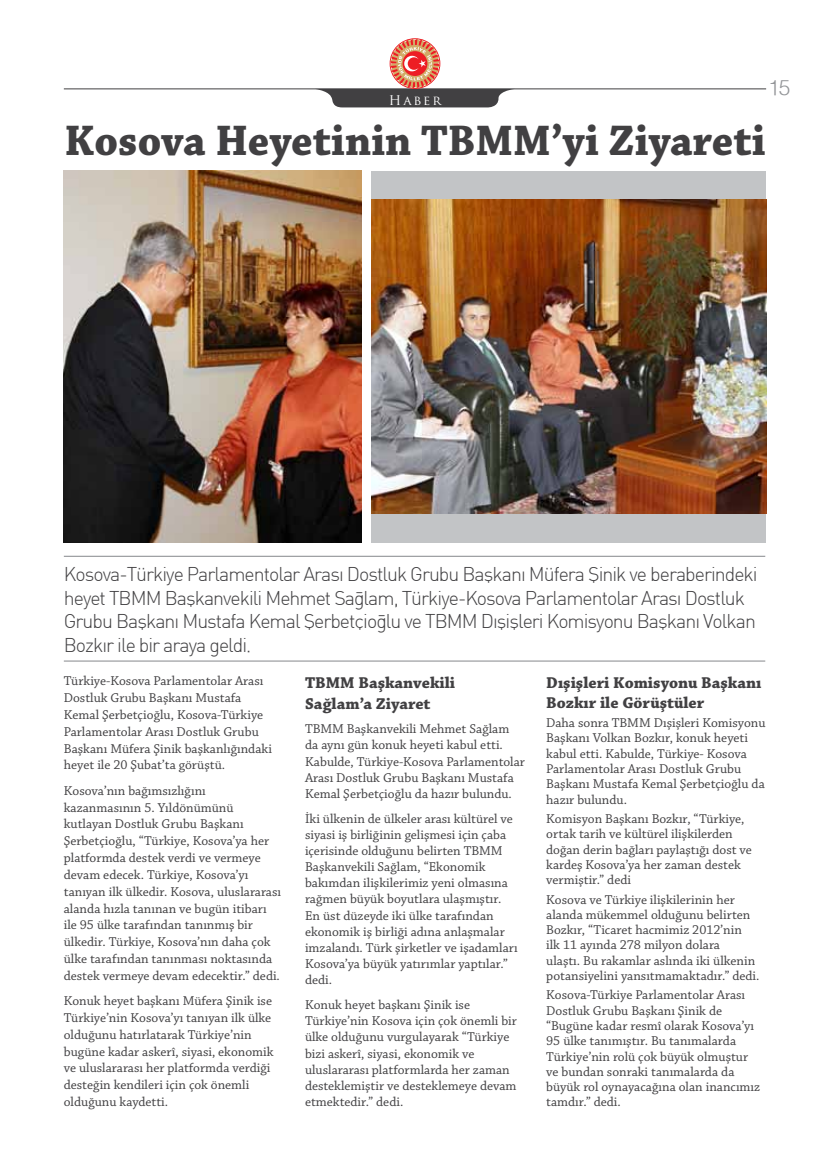
<style>
.page{position:relative;width:830px;height:1170px;background:#fff}
.page>*{position:absolute;margin:0;border:0;box-sizing:border-box;transform-origin:0 0}
.t1{font:700 45px "Chaparral Pro";color:#414042;scale:.96 1}
.t2{font:21px "Helvetica X Light";color:#939598}
.t3{font:300 19.5px/23.4px "DI Nbek";letter-spacing:-.05em;color:#414042}
.t4{font:700 16.5px/21px "Chaparral Pro";color:#414042}
.t5{font:13.5px/16.8px "Chaparral Pro";color:#414042}
.t6{font:13.05px "Trajan Pro";letter-spacing:.16em;color:#fff}
</style>
<div class="page">
<hr style="left:64px;top:89px;width:701px;height:1px;background:#414042">
<svg style="left:315px;top:39px;width:199px;height:68px"></svg>
<hr style="left:64px;top:660px;width:700px;height:1px;background:#939598">
<hr style="left:64px;top:555px;width:700px;height:2px;background:#939598">
<div style="left:371px;top:170px;width:394px;height:372px;background:#c2c4c6"></div>
<img style="left:371px;top:200px;width:394px;height:313px">
<img style="left:64px;top:170px;width:297px;height:372px">
<h2 class="t2" style="left:767px;top:74px;width:24px">15</h2>
<p class="t6" style="left:388px;top:91px;width:54px">Haber</p>
<h1 class="t1" style="left:64px;top:114px;width:731px">Kosova Heyetinin TBMM’yi Ziyareti</h1>
<p class="t3" style="left:64px;top:562px;width:695px">Kosova-Türkiye Parlamentolar Arasýı Dostluk Grubu Baþşkanýı Müfera ÞŞinik ve beraberindeki heyet TBMM Baþşkanvekili Mehmet Saðğlam, Türkiye-Kosova Parlamentolar Arasýı Dostluk Grubu Baþşkanýı Mustafa Kemal ÞŞerbetçioðğlu ve TBMM Dýıþşiþşleri Komisyonu Baþşkanýı Volkan Bozkýır ile bir araya geldi.</p>
<p class="t5" style="left:64px;top:673px;width:210px">Türkiye-Kosova Parlamentolar Arası Dostluk Grubu Başkanı Mustafa Kemal Şerbetçioğlu, Kosova-Türkiye Parlamentolar Arası Dostluk Grubu Başkanı Müfera Şinik başkanlığındaki heyet ile 20 Şubat’ta görüştü.</p>
<p class="t5" style="left:64px;top:782px;width:219px">Kosova’nın bağımsızlığını kazanmasının 5. Yıldönümünü kutlayan Dostluk Grubu Başkanı Şerbetçioğlu, “Türkiye, Kosova’ya her platformda destek verdi ve vermeye devam edecek. Türkiye, Kosova’yı tanıyan ilk ülkedir. Kosova, uluslararası alanda hızla tanınan ve bugün itibarı ile 95 ülke tarafından tanınmış bir ülkedir. Türkiye, Kosova’nın daha çok ülke tarafından tanınması noktasında destek vermeye devam edecektir.” dedi.</p>
<p class="t5" style="left:64px;top:992px;width:211px">Konuk heyet başkanı Müfera Şinik ise Türkiye’nin Kosova’yı tanıyan ilk ülke olduğunu hatırlatarak Türkiye’nin bugüne kadar askerî, siyasi, ekonomik ve uluslararası her platformda verdiği desteğin kendileri için çok önemli olduğunu kaydetti.</p>
<p class="t4" style="left:305px;top:672px;width:151px">TBMM Başkanvekili<br>Sağlam’a Ziyaret</p>
<p class="t5" style="left:305px;top:721px;width:221px;line-height:16.2px">TBMM Başkanvekili Mehmet Sağlam da aynı gün konuk heyeti kabul etti.<br>Kabulde, Türkiye-Kosova Parlamentolar Arası Dostluk Grubu Başkanı Mustafa Kemal Şerbetçioğlu da hazır bulundu.</p>
<p class="t5" style="left:305px;top:810px;width:214px;line-height:16.2px">İki ülkenin de ülkeler arası kültürel ve siyasi iş birliğinin gelişmesi için çaba içerisinde olduğunu belirten TBMM Başkanvekili Sağlam, “Ekonomik bakımdan ilişkilerimiz yeni olmasına rağmen büyük boyutlara ulaşmıştır.<br>En üst düzeyde iki ülke tarafından ekonomik iş birliği adına anlaşmalar imzalandı. Türk şirketler ve işadamları Kosova’ya büyük yatırımlar yaptılar.” dedi.</p>
<p class="t5" style="left:305px;top:997px;width:213px;line-height:16.2px">Konuk heyet başkanı Şinik ise Türkiye’nin Kosova için çok önemli bir ülke olduğunu vurgulayarak “Türkiye bizi askerî, siyasi, ekonomik ve uluslararası platformlarda her zaman desteklemiştir ve desteklemeye devam etmektedir.” dedi.</p>
<p class="t4" style="left:546px;top:673px;width:216px;line-height:20.1px">Dışişleri Komisyonu Başkanı<br>Bozkır ile Görüştüler</p>
<p class="t5" style="left:546px;top:715px;width:221px;line-height:15.3px">Daha sonra TBMM Dışişleri Komisyonu Başkanı Volkan Bozkır, konuk heyeti kabul etti. Kabulde, Türkiye- Kosova Parlamentolar Arası Dostluk Grubu Başkanı Mustafa Kemal Şerbetçioğlu da hazır bulundu.</p>
<p class="t5" style="left:546px;top:811px;width:207px;line-height:15.3px">Komisyon Başkanı Bozkır, “Türkiye, ortak tarih ve kültürel ilişkilerden doğan derin bağları paylaştığı dost ve kardeş Kosova’ya her zaman destek vermiştir.” dedi</p>
<p class="t5" style="left:546px;top:892px;width:215px;line-height:15.3px">Kosova ve Türkiye ilişkilerinin her alanda mükemmel olduğunu belirten Bozkır, “Ticaret hacmimiz 2012’nin<br>ilk 11 ayında 278 milyon dolara<br>ulaştı. Bu rakamlar aslında iki ülkenin potansiyelini yansıtmamaktadır.” dedi.</p>
<p class="t5" style="left:546px;top:987px;width:215px;line-height:15.3px">Kosova-Türkiye Parlamentolar Arası Dostluk Grubu Başkanı Şinik de “Bugüne kadar resmî olarak Kosova’yı 95 ülke tanımıştır. Bu tanımalarda Türkiye’nin rolü çok büyük olmuştur ve bundan sonraki tanımalarda da büyük rol oynayacağına olan inancımız tamdır.” dedi.</p>
</div>
